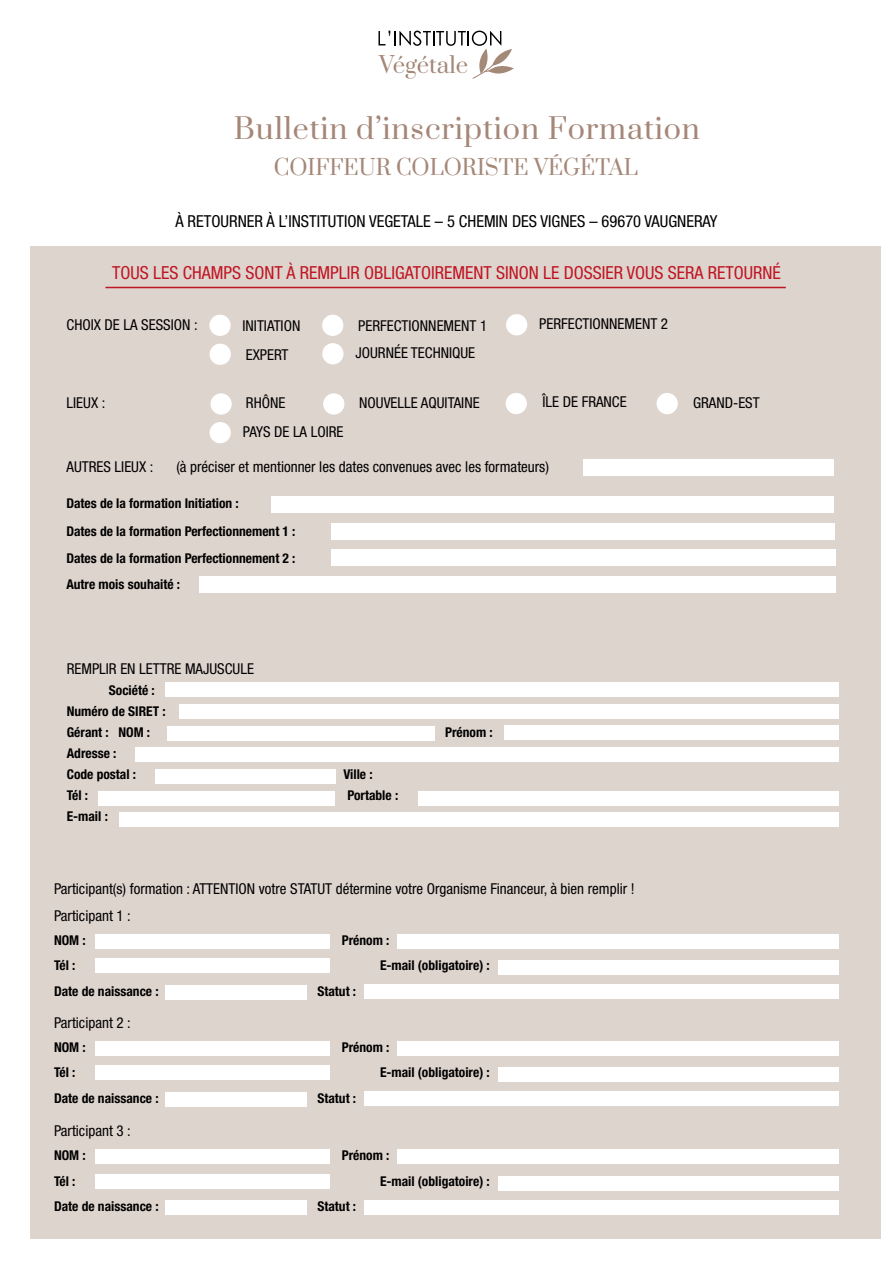
<style>
.page{position:relative;width:893px;height:1263px;background:#fff}
.page>*{position:absolute;margin:0;border:0;box-sizing:border-box;transform-origin:0 0}
.t1{font:28.5px "Prata";letter-spacing:.03em;color:#a58778}
.t2{font:22.05px "Prata";letter-spacing:.005em;color:#a48878}
.t3{font:21px "Prata";color:#a58778}
.t4{font:condensed 18px "Helvetica Neue LT Pro";color:#c01623}
.t5{font:condensed 16.5px "Helvetica Neue LT Pro";color:#000}
.t6{font:condensed 15px/27px "Helvetica Neue LT Pro";color:#000}
.t7{font:700 condensed 13.5px/27px "Helvetica Neue LT Pro";color:#000}
</style>
<div class="page">
<div style="left:31px;top:246px;width:850px;height:993px;background:#ded4ce"></div>
<div style="left:210px;top:422px;width:21px;height:21px;background:#fff;border-radius:50%"></div>
<div style="left:657px;top:393px;width:21px;height:21px;background:#fff;border-radius:50%"></div>
<div style="left:323px;top:393px;width:21px;height:22px;background:#fff;border-radius:50%"></div>
<div style="left:506px;top:393px;width:21px;height:21px;background:#fff;border-radius:50%"></div>
<div style="left:210px;top:393px;width:22px;height:22px;background:#fff;border-radius:50%"></div>
<div style="left:506px;top:314px;width:21px;height:21px;background:#fff;border-radius:50%"></div>
<div style="left:322px;top:315px;width:21px;height:21px;background:#fff;border-radius:50%"></div>
<div style="left:209px;top:315px;width:22px;height:21px;background:#fff;border-radius:50%"></div>
<svg style="left:378px;top:31px;width:136px;height:48px"></svg>
<hr style="left:105px;top:287px;width:681px;height:1px;background:#c01623">
<div style="left:271px;top:496px;width:563px;height:17px;background:#fff"></div>
<div style="left:584px;top:460px;width:250px;height:16px;background:#fff"></div>
<div style="left:331px;top:523px;width:503px;height:17px;background:#fff"></div>
<div style="left:332px;top:550px;width:504px;height:16px;background:#fff"></div>
<div style="left:200px;top:576px;width:636px;height:17px;background:#fff"></div>
<div style="left:166px;top:682px;width:673px;height:15px;background:#fff"></div>
<div style="left:180px;top:704px;width:659px;height:15px;background:#fff"></div>
<div style="left:167px;top:726px;width:268px;height:14px;background:#fff"></div>
<div style="left:505px;top:725px;width:334px;height:15px;background:#fff"></div>
<div style="left:135px;top:747px;width:704px;height:15px;background:#fff"></div>
<div style="left:155px;top:770px;width:181px;height:14px;background:#fff"></div>
<div style="left:99px;top:791px;width:236px;height:14px;background:#fff"></div>
<div style="left:419px;top:791px;width:420px;height:14px;background:#fff"></div>
<div style="left:119px;top:812px;width:720px;height:15px;background:#fff"></div>
<div style="left:95px;top:934px;width:235px;height:14px;background:#fff"></div>
<div style="left:95px;top:958px;width:235px;height:15px;background:#fff"></div>
<div style="left:166px;top:985px;width:141px;height:14px;background:#fff"></div>
<div style="left:364px;top:984px;width:475px;height:15px;background:#fff"></div>
<div style="left:499px;top:960px;width:340px;height:14px;background:#fff"></div>
<div style="left:398px;top:934px;width:441px;height:14px;background:#fff"></div>
<div style="left:95px;top:1041px;width:235px;height:14px;background:#fff"></div>
<div style="left:95px;top:1065px;width:235px;height:15px;background:#fff"></div>
<div style="left:166px;top:1092px;width:141px;height:14px;background:#fff"></div>
<div style="left:364px;top:1091px;width:475px;height:15px;background:#fff"></div>
<div style="left:499px;top:1067px;width:340px;height:14px;background:#fff"></div>
<div style="left:398px;top:1041px;width:441px;height:14px;background:#fff"></div>
<div style="left:95px;top:1150px;width:235px;height:14px;background:#fff"></div>
<div style="left:95px;top:1174px;width:235px;height:14px;background:#fff"></div>
<div style="left:166px;top:1201px;width:141px;height:14px;background:#fff"></div>
<div style="left:364px;top:1200px;width:475px;height:15px;background:#fff"></div>
<div style="left:499px;top:1176px;width:340px;height:14px;background:#fff"></div>
<div style="left:398px;top:1150px;width:441px;height:14px;background:#fff"></div>
<div style="left:322px;top:343px;width:22px;height:21px;background:#fff;border-radius:50%"></div>
<div style="left:210px;top:344px;width:21px;height:21px;background:#fff;border-radius:50%"></div>
<h2 class="t2" style="left:379px;top:47px;width:91px">Végétale</h2>
<h1 class="t1" style="left:234px;top:105px;width:468px">Bulletin d’inscription Formation</h1>
<h3 class="t3" style="left:274px;top:150px;width:366px">COIFFEUR COLORISTE VÉGÉTAL</h3>
<p class="t5" style="left:175px;top:211px;width:544px">À RETOURNER À L’INSTITUTION VEGETALE – 5 CHEMIN DES VIGNES – 69670 VAUGNERAY</p>
<h3 class="t4" style="left:112px;top:262px;width:670px">TOUS LES CHAMPS SONT À REMPLIR OBLIGATOIREMENT SINON LE DOSSIER VOUS SERA RETOURNÉ</h3>
<p class="t6" style="left:67px;top:311px;width:133px">CHOIX DE LA SESSION :</p>
<p class="t6" style="left:243px;top:312px;width:59px">INITIATION</p>
<p class="t6" style="left:539px;top:310px;width:130px">PERFECTIONNEMENT 2</p>
<p class="t6" style="left:358px;top:312px;width:130px">PERFECTIONNEMENT 1</p>
<p class="t6" style="left:246px;top:341px;width:44px">EXPERT</p>
<p class="t6" style="left:355px;top:339px;width:121px">JOURNÉE TECHNIQUE</p>
<p class="t6" style="left:67px;top:389px;width:40px">LIEUX :</p>
<p class="t6" style="left:246px;top:389px;width:41px">RHÔNE</p>
<p class="t6" style="left:359px;top:389px;width:122px">NOUVELLE AQUITAINE</p>
<p class="t6" style="left:542px;top:388px;width:86px">ÎLE DE FRANCE</p>
<p class="t6" style="left:693px;top:389px;width:68px">GRAND-EST</p>
<p class="t6" style="left:243px;top:418px;width:102px">PAYS DE LA LOIRE</p>
<p class="t6" style="left:67px;top:453px;width:88px">AUTRES LIEUX :</p>
<p class="t6" style="left:176px;top:453px;width:374px">(à préciser et mentionner les dates convenues avec les formateurs)</p>
<p class="t7" style="left:66px;top:490px;width:231px">Dates de la formation Initiation :<br>Dates de la formation Perfectionnement 1 :<br>Dates de la formation Perfectionnement 2 :<br>Autre mois souhaité :</p>
<p class="t6" style="left:67px;top:655px;width:189px">REMPLIR EN LETTRE MAJUSCULE</p>
<p class="t7" style="left:67px;top:680px;width:100px;line-height:21px;text-indent:42px">Société :<br>Numéro de SIRET :<br>Gérant : NOM :</p>
<p class="t7" style="left:67px;top:743px;width:71px;line-height:21px">Adresse :<br>Code postal :</p>
<p class="t7" style="left:344px;top:761px;width:31px">Ville :</p>
<p class="t7" style="left:67px;top:782px;width:23px">Tél :</p>
<p class="t7" style="left:347px;top:782px;width:52px">Portable :</p>
<p class="t7" style="left:67px;top:803px;width:43px">E-mail :</p>
<p class="t7" style="left:445px;top:719px;width:49px">Prénom :</p>
<p class="t6" style="left:54px;top:875px;width:582px">Participant(s) formation : ATTENTION votre STATUT détermine votre Organisme Financeur, à bien remplir !<br>Participant 1 :</p>
<p class="t7" style="left:54px;top:926px;width:33px">NOM :</p>
<p class="t7" style="left:342px;top:926px;width:49px">Prénom :</p>
<p class="t7" style="left:54px;top:952px;width:23px">Tél :</p>
<p class="t7" style="left:380px;top:952px;width:111px">E-mail (obligatoire) :</p>
<p class="t7" style="left:54px;top:977px;width:106px">Date de naissance :</p>
<p class="t7" style="left:317px;top:977px;width:40px">Statut :</p>
<p class="t6" style="left:54px;top:1009px;width:78px">Participant 2 :</p>
<p class="t7" style="left:54px;top:1034px;width:33px">NOM :</p>
<p class="t7" style="left:342px;top:1034px;width:49px">Prénom :</p>
<p class="t7" style="left:54px;top:1059px;width:23px">Tél :</p>
<p class="t7" style="left:380px;top:1059px;width:111px">E-mail (obligatoire) :</p>
<p class="t7" style="left:54px;top:1085px;width:106px">Date de naissance :</p>
<p class="t7" style="left:317px;top:1085px;width:40px">Statut :</p>
<p class="t6" style="left:54px;top:1117px;width:78px">Participant 3 :</p>
<p class="t7" style="left:54px;top:1142px;width:33px">NOM :</p>
<p class="t7" style="left:342px;top:1142px;width:49px">Prénom :</p>
<p class="t7" style="left:54px;top:1167px;width:23px">Tél :</p>
<p class="t7" style="left:380px;top:1167px;width:111px">E-mail (obligatoire) :</p>
<p class="t7" style="left:54px;top:1193px;width:106px">Date de naissance :</p>
<p class="t7" style="left:317px;top:1193px;width:40px">Statut :</p>
</div>
